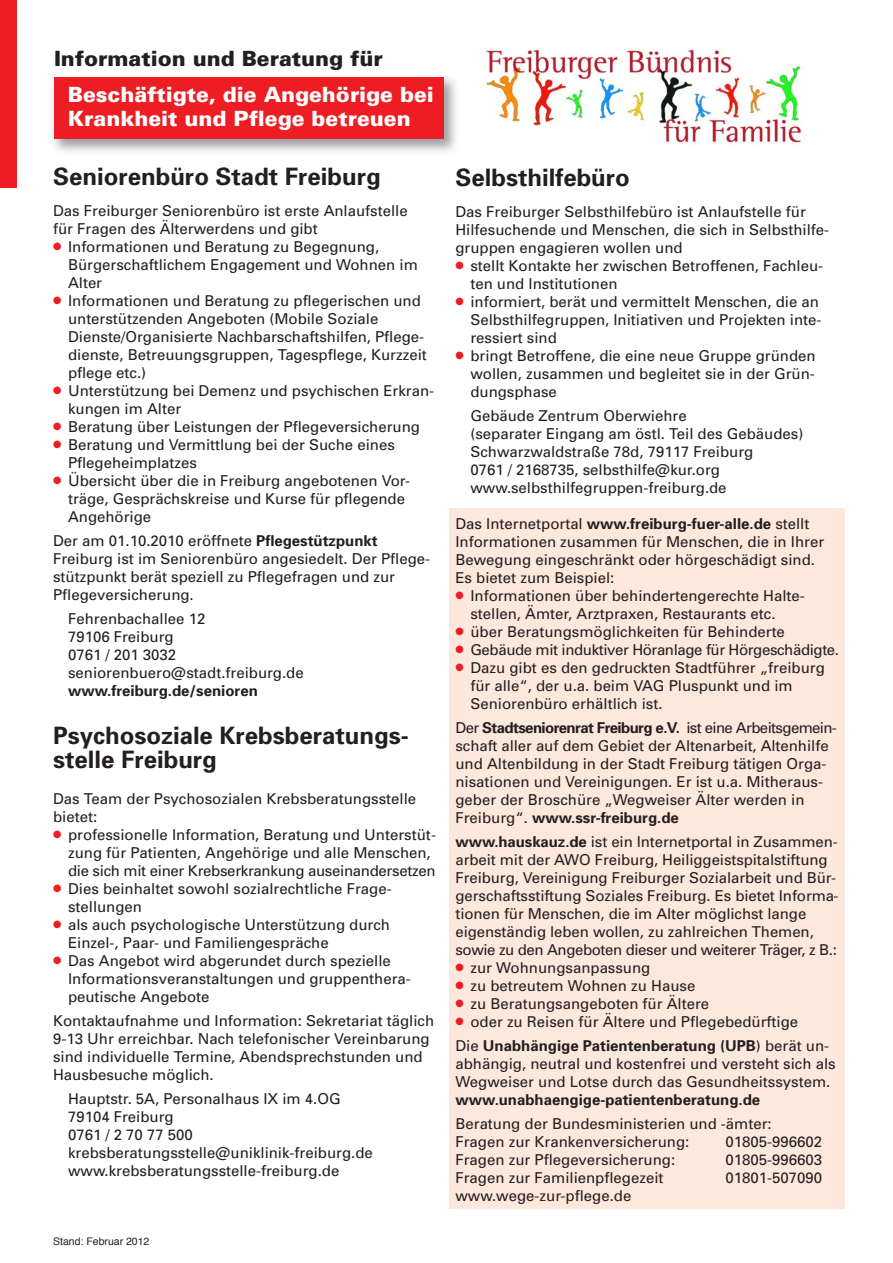
<style>
.page{position:relative;width:893px;height:1263px;background:#fff}
.page>*{position:absolute;margin:0;border:0;box-sizing:border-box;transform-origin:0 0}
.t1{font:700 24px/24px "Univers";color:#231f20}
.t2{font:900 21px/24px "Univers";color:#fff}
.t3{font:900 21px "Univers";color:#231f20}
.t4{font:15px/18px "Univers";color:#231f20}
.t5{font:700 15px "Univers";color:#231f20}
.t6{font:15px "Univers";letter-spacing:-.025em;color:#231f20}
.t7{font:10.5px "Helvetica";color:#231f20}
.s1{color:#ee1d23}
.s2{font-weight:700}
</style>
<div class="page">
<div style="left:449px;top:508px;width:395px;height:701px;background:#fde8dd"></div>
<img style="left:53px;top:77px;width:403px;height:75px">
<div style="left:54px;top:77px;width:389px;height:62px;background:#ee1d23"></div>
<div style="left:0;top:0;width:17px;height:187px;background:#ee1d23"></div>
<img style="left:486px;top:49px;width:316px;height:94px">
<h2 class="t3" style="left:54px;top:51px;width:330px">Information und Beratung für</h2>
<h2 class="t2" style="left:68px;top:85px;width:367px">Beschäftigte, die Angehörige bei<br>Krankheit und Pflege betreuen</h2>
<h1 class="t1" style="left:53px;top:166px;width:329px">Seniorenbüro Stadt Freiburg</h1>
<p class="t4" style="left:53px;top:203px;width:356px">Das Freiburger Seniorenbüro ist erste Anlaufstelle für Fragen des Älterwerdens und gibt</p>
<p class="t4" style="left:68px;top:239px;width:351px;text-indent:-15px"><span class="s1">●</span> Informationen und Beratung zu Begegnung,<br>Bürgerschaftlichem Engagement und Wohnen im<br>Alter</p>
<p class="t4" style="left:68px;top:293px;width:360px;text-indent:-15px"><span class="s1">●</span> Informationen und Beratung zu pflegerischen und unterstützenden Angeboten (Mobile Soziale Dienste/Organisierte Nachbarschaftshilfen, Pflege&shy;dienste, Betreuungsgruppen, Tagespflege, Kurzzeit pflege etc.)</p>
<p class="t4" style="left:68px;top:383px;width:368px;text-indent:-15px"><span class="s1">●</span> Unterstützung bei Demenz und psychischen Erkran&shy;kungen im Alter</p>
<p class="t4" style="left:53px;top:419px;width:368px"><span class="s1">●</span> Beratung über Leistungen der Pflegeversicherung</p>
<p class="t4" style="left:68px;top:437px;width:328px;text-indent:-15px"><span class="s1">●</span> Beratung und Vermittlung bei der Suche eines<br>Pflegeheimplatzes</p>
<p class="t4" style="left:68px;top:473px;width:344px;text-indent:-15px"><span class="s1">●</span> Übersicht über die in Freiburg angebotenen Vor&shy;träge, Gesprächskreise und Kurse für pflegende<br>Angehörige</p>
<p class="t4" style="left:53px;top:533px;width:378px">Der am 01.10.2010 eröffnete <span class="s2">Pflegestützpunkt </span>Freiburg ist im Seniorenbüro angesiedelt. Der Pflege&shy;stützpunkt berät speziell zu Pflegefragen und zur Pflegeversicherung.</p>
<p class="t4" style="left:68px;top:611px;width:237px">Fehrenbachallee 12<br>79106 Freiburg<br>0761 / 201 3032 seniorenbuero@stadt.freiburg.de</p>
<p class="t5" style="left:68px;top:685px;width:191px">www.freiburg.de/senioren</p>
<h1 class="t1" style="left:53px;top:726px;width:357px">Psychosoziale Krebsberatungs&shy;stelle Freiburg</h1>
<p class="t4" style="left:53px;top:791px;width:365px">Das Team der Psychosozialen Krebsberatungsstelle bietet:</p>
<p class="t4" style="left:68px;top:827px;width:370px;text-indent:-15px"><span class="s1">●</span> professionelle Information, Beratung und Unterstüt&shy;zung für Patienten, Angehörige und alle Menschen, die sich mit einer Krebserkrankung auseinandersetzen</p>
<p class="t4" style="left:68px;top:881px;width:325px;text-indent:-15px"><span class="s1">●</span> Dies beinhaltet sowohl sozialrechtliche Frage&shy;stellungen</p>
<p class="t4" style="left:68px;top:917px;width:324px;text-indent:-15px"><span class="s1">●</span> als auch psychologische Unterstützung durch<br>Einzel-, Paar- und Familiengespräche</p>
<p class="t4" style="left:68px;top:953px;width:344px;text-indent:-15px"><span class="s1">●</span> Das Angebot wird abgerundet durch spezielle<br>Informationsveranstaltungen und gruppenthera&shy;peutische Angebote</p>
<p class="t4" style="left:53px;top:1013px;width:383px">Kontaktaufnahme und Information: Sekretariat täglich 9-13 Uhr erreichbar. Nach telefonischer Vereinbarung sind individuelle Termine, Abendsprechstunden und Hausbesuche möglich.</p>
<p class="t4" style="left:68px;top:1091px;width:306px">Hauptstr. 5A, Personalhaus IX im 4.OG<br>79104 Freiburg<br>0761 / 2 70 77 500 krebsberatungsstelle@uniklinik-freiburg.de www.krebsberatungsstelle-freiburg.de</p>
<p class="t7" style="left:53px;top:1237px;width:98px">Stand: Februar 2012</p>
<h1 class="t1" style="left:455px;top:167px;width:176px">Selbsthilfebüro</h1>
<p class="t4" style="left:455px;top:204px;width:375px">Das Freiburger Selbsthilfebüro ist Anlaufstelle für<br>Hilfesuchende und Menschen, die sich in Selbsthilfe&shy;gruppen engagieren wollen und</p>
<p class="t4" style="left:470px;top:258px;width:354px;text-indent:-15px"><span class="s1">●</span> stellt Kontakte her zwischen Betroffenen, Fachleu&shy;ten und Institutionen</p>
<p class="t4" style="left:470px;top:294px;width:353px;text-indent:-15px"><span class="s1">●</span> informiert, berät und vermittelt Menschen, die an<br>Selbsthilfegruppen, Initiativen und Projekten inte&shy;ressiert sind</p>
<p class="t4" style="left:470px;top:348px;width:347px;text-align:justify;text-indent:-15px"><span class="s1">●</span> bringt Betroffene, die eine neue Gruppe gründen wollen, zusammen und begleitet sie in der Grün&shy;dungsphase</p>
<p class="t4" style="left:470px;top:408px;width:334px">Gebäude Zentrum Oberwiehre<br>(separater Eingang am östl. Teil des Gebäudes)<br>Schwarzwaldstraße 78d, 79117 Freiburg<br>0761 / 2168735, selbsthilfe@kur.org www.selbsthilfegruppen-freiburg.de</p>
<p class="t4" style="left:455px;top:516px;width:370px">Das Internetportal <span class="s2">www.freiburg-fuer-alle.de</span> stellt Informationen zusammen für Menschen, die in Ihrer Bewegung eingeschränkt oder hörgeschädigt sind.<br>Es bietet zum Beispiel:</p>
<p class="t4" style="left:470px;top:588px;width:336px;text-indent:-15px"><span class="s1">●</span> Informationen über behindertengerechte Halte&shy;stellen, Ämter, Arztpraxen, Restaurants etc.</p>
<p class="t4" style="left:455px;top:624px;width:331px"><span class="s1">●</span> über Beratungsmöglichkeiten für Behinderte</p>
<p class="t6" style="left:455px;top:644px;width:385px"><span class="s1">●</span> Gebäude mit induktiver Höranlage für Hörgeschädigte.</p>
<p class="t4" style="left:470px;top:660px;width:356px;text-indent:-15px"><span class="s1">●</span> Dazu gibt es den gedruckten Stadtführer „freiburg für alle“, der u.a. beim VAG Pluspunkt und im<br>Seniorenbüro erhältlich ist.</p>
<p class="t4" style="left:455px;top:720px;width:383px">Der <span class="s2">Stadtseniorenrat Freiburg e.V.</span> ist eine Arbeitsgemein&shy;schaft aller auf dem Gebiet der Altenarbeit, Altenhilfe und Altenbildung in der Stadt Freiburg tätigen Orga&shy;nisationen und Vereinigungen. Er ist u.a. Mitheraus&shy;geber der Broschüre „Wegweiser Älter werden in Freiburg“. <span class="s2">www.ssr-freiburg.de</span></p>
<p class="t4" style="left:455px;top:834px;width:385px"><span class="s2">www.hauskauz.de</span> ist ein Internetportal in Zusammen&shy;arbeit mit der AWO Freiburg, Heiliggeistspitalstiftung Freiburg, Vereinigung Freiburger Sozialarbeit und Bür&shy;gerschaftsstiftung Soziales Freiburg. Es bietet Informa&shy;tionen für Menschen, die im Alter möglichst lange eigenständig leben wollen, zu zahlreichen Themen, sowie zu den Angeboten dieser und weiterer Träger, z B.:</p>
<p class="t4" style="left:455px;top:960px;width:196px"><span class="s1">●</span> zur Wohnungsanpassung</p>
<p class="t4" style="left:455px;top:978px;width:241px"><span class="s1">●</span> zu betreutem Wohnen zu Hause</p>
<p class="t4" style="left:455px;top:996px;width:255px"><span class="s1">●</span> zu Beratungsangeboten für Ältere</p>
<p class="t4" style="left:455px;top:1011px;width:375px;line-height:24px"><span class="s1">●</span> oder zu Reisen für Ältere und Pflegebedürftige<br>Die <span class="s2">Unabhängige Patientenberatung (UPB</span>) berät un-</p>
<p class="t4" style="left:455px;top:1056px;width:382px">abhängig, neutral und kostenfrei und versteht sich als<br>Wegweiser und Lotse durch das Gesundheitssystem.</p>
<p class="t5" style="left:455px;top:1094px;width:306px">www.unabhaengige-patientenberatung.de</p>
<p class="t4" style="left:455px;top:1116px;width:318px">Beratung der Bundesministerien und -ämter:<br>Fragen zur Krankenversicherung:</p>
<p class="t4" style="left:725px;top:1134px;width:98px">01805-996602</p>
<p class="t4" style="left:455px;top:1152px;width:221px">Fragen zur Pflegeversicherung:</p>
<p class="t4" style="left:725px;top:1152px;width:98px">01805-996603</p>
<p class="t4" style="left:455px;top:1170px;width:210px">Fragen zur Familienpflegezeit</p>
<p class="t4" style="left:725px;top:1170px;width:98px">01801-507090</p>
<p class="t4" style="left:455px;top:1188px;width:177px">www.wege-zur-pflege.de</p>
</div>
